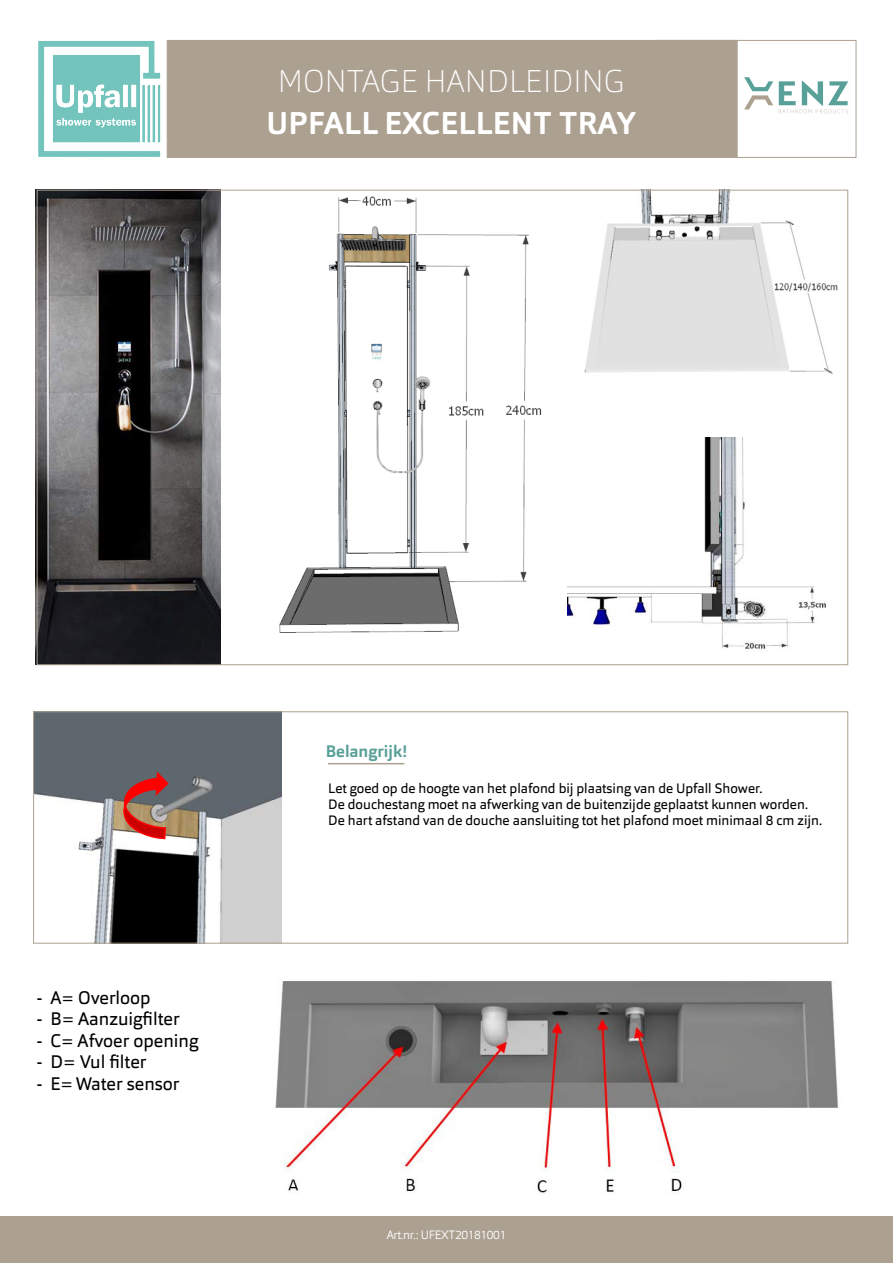
<style>
.page{position:relative;width:893px;height:1263px;background:#fff}
.page>*{position:absolute;margin:0;border:0;box-sizing:border-box;transform-origin:0 0}
.t1{font:700 31.05px "Orgon";letter-spacing:-.005em;color:#fff}
.t2{font:100 31.05px "Orgon";letter-spacing:.005em;color:#fff}
.t3{font:18px "Orgon";color:#000}
.t4{font:700 16.5px "Orgon";color:#59a099}
.t5{font:13.5px/16.2px "Orgon";color:#000}
.t6{font:300 12px "Orgon";letter-spacing:-.03em;color:#fff}
</style>
<div class="page">
<div style="left:0;top:1216px;width:893px;height:47px;background:#aca091"></div>
<hr style="left:328px;top:763px;width:76px;height:1px;background:#aca091">
<img style="left:35px;top:713px;width:247px;height:228px">
<img style="left:275px;top:981px;width:564px;height:212px">
<img style="left:36px;top:190px;width:185px;height:475px">
<img style="left:279px;top:196px;width:263px;height:437px">
<img style="left:584px;top:190px;width:265px;height:193px">
<img style="left:567px;top:437px;width:259px;height:212px">
<svg style="left:123px;top:771px;width:46px;height:68px;background:#ac5a53"></svg>
<div style="left:33px;top:711px;width:815px;height:232px;border:1px solid #aca091"></div>
<div style="left:167px;top:40px;width:570px;height:118px;background:#aca091"></div>
<div style="left:656px;top:40px;width:200px;height:118px;border:1px solid #aca091"></div>
<svg style="left:744px;top:77px;width:29px;height:32px"></svg>
<svg style="left:779px;top:81px;width:69px;height:32px"></svg>
<img style="left:38px;top:41px;width:123px;height:116px">
<p class="t2" style="left:278px;top:62px;width:348px">MONTAGE HANDLEIDING</p>
<p class="t1" style="left:267px;top:103px;width:371px">UPFALL EXCELLENT TRAY</p>
<p class="t3" style="left:37px;top:986px;width:115px">- A= Overloop</p>
<p class="t3" style="left:37px;top:1007px;width:144px">- B= Aanzuigfilter</p>
<p class="t3" style="left:37px;top:1029px;width:163px">- C= Afvoer opening</p>
<p class="t3" style="left:37px;top:1050px;width:111px">- D= Vul filter</p>
<p class="t3" style="left:37px;top:1072px;width:144px">- E= Water sensor</p>
<p class="t4" style="left:326px;top:740px;width:83px">Belangrijk!</p>
<p class="t5" style="left:328px;top:780px;width:495px">Let goed op de hoogte van het plafond bij plaatsing van de Upfall Shower.<br>De douchestang moet na afwerking van de buitenzijde geplaatst kunnen worden.<br>De hart afstand van de douche aansluiting tot het plafond moet minimaal 8 cm zijn.</p>
<p class="t6" style="left:387px;top:1227px;width:121px">Art.nr.: UFEXT20181001</p>
</div>
